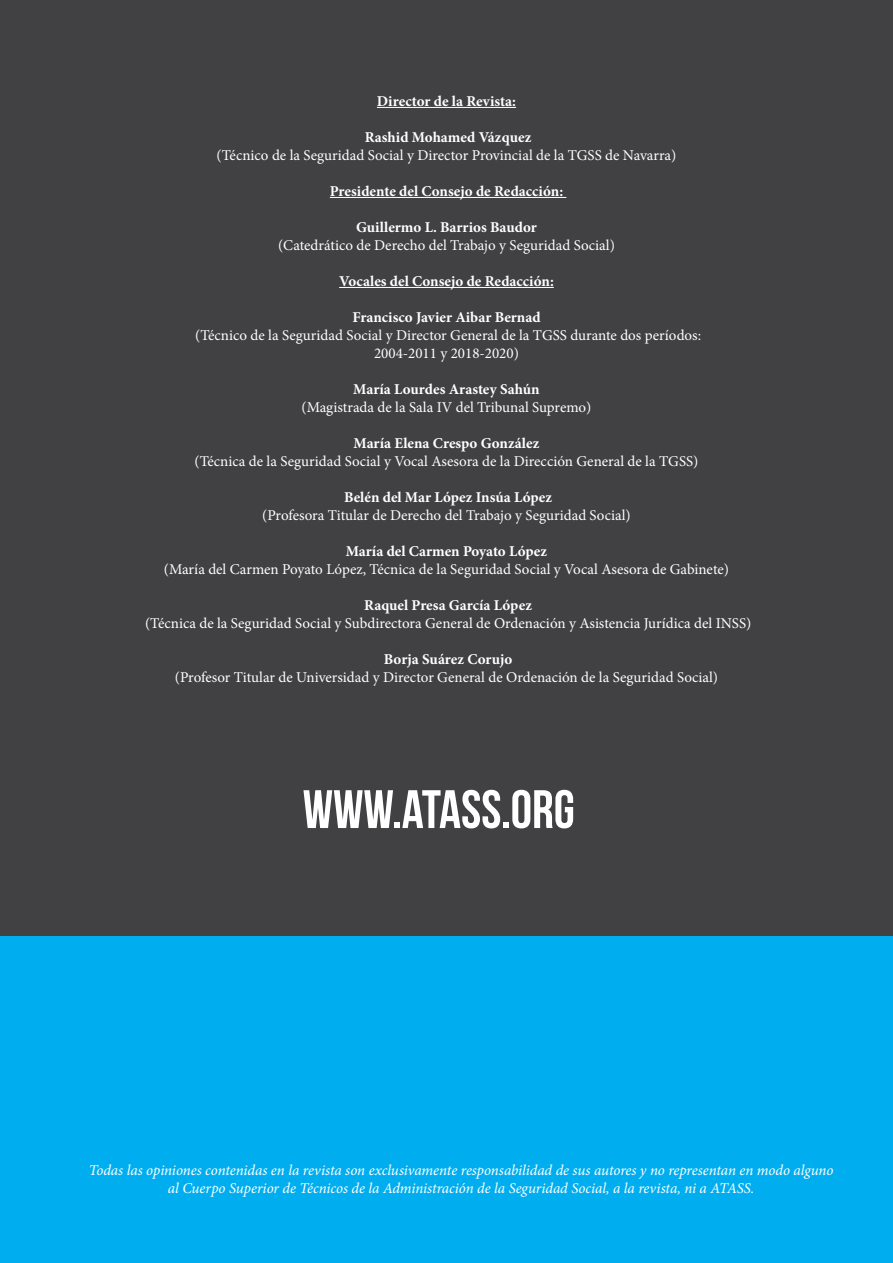
<style>
.page{position:relative;width:893px;height:1263px;background:#414042}
.page>*{position:absolute;margin:0;border:0;box-sizing:border-box;transform-origin:0 0}
.t1{font:54px "Bebas Neue";color:#fff}
.t2{font:15px/18px "Minion Pro";color:#fff;text-align:center}
.t3{font:700 15px "Minion Pro";color:#fff}
.t4{font:italic 15px/18px "Minion Pro";letter-spacing:-.005em;color:#fff;text-align:center}
</style>
<div class="page">
<div style="left:0;top:936px;width:893px;height:327px;background:#00aeef"></div>
<hr style="left:377px;top:107px;width:139px;height:1px;background:#fff">
<hr style="left:330px;top:197px;width:236px;height:1px;background:#fff">
<hr style="left:339px;top:287px;width:215px;height:1px;background:#fff">
<p class="t3" style="left:377px;top:91px;width:141px">Director de la Revista:</p>
<p class="t3" style="left:365px;top:127px;width:168px">Rashid Mohamed Vázquez</p>
<p class="t2" style="left:217px;top:146px;width:461px">(Técnico de la Seguridad Social y Director Provincial de la TGSS de Navarra)</p>
<p class="t3" style="left:330px;top:181px;width:235px">Presidente del Consejo de Redacción:</p>
<p class="t3" style="left:356px;top:217px;width:182px">Guillermo L. Barrios Baudor</p>
<p class="t2" style="left:278px;top:236px;width:338px">(Catedrático de Derecho del Trabajo y Seguridad Social)</p>
<p class="t3" style="left:339px;top:271px;width:216px">Vocales del Consejo de Redacción:</p>
<p class="t3" style="left:352px;top:307px;width:190px">Francisco Javier Aibar Bernad</p>
<p class="t2" style="left:195px;top:326px;width:507px">(Técnico de la Seguridad Social y Director General de la TGSS durante dos períodos:<br>2004-2011 y 2018-2020)</p>
<p class="t3" style="left:353px;top:379px;width:188px">María Lourdes Arastey Sahún</p>
<p class="t2" style="left:301px;top:398px;width:291px">(Magistrada de la Sala IV del Tribunal Supremo)</p>
<p class="t3" style="left:353px;top:433px;width:187px">María Elena Crespo González</p>
<p class="t2" style="left:195px;top:452px;width:505px">(Técnica de la Seguridad Social y Vocal Asesora de la Dirección General de la TGSS)</p>
<p class="t3" style="left:344px;top:487px;width:210px">Belén del Mar López Insúa López</p>
<p class="t2" style="left:262px;top:506px;width:370px">(Profesora Titular de Derecho del Trabajo y Seguridad Social)</p>
<p class="t3" style="left:346px;top:541px;width:203px">María del Carmen Poyato López</p>
<p class="t2" style="left:164px;top:560px;width:567px">(María del Carmen Poyato López, Técnica de la Seguridad Social y Vocal Asesora de Gabinete)</p>
<p class="t3" style="left:364px;top:595px;width:169px">Raquel Presa García López</p>
<p class="t2" style="left:145px;top:614px;width:608px">(Técnica de la Seguridad Social y Subdirectora General de Ordenación y Asistencia Jurídica del INSS)</p>
<p class="t3" style="left:384px;top:649px;width:130px">Borja Suárez Corujo</p>
<p class="t2" style="left:175px;top:668px;width:545px">(Profesor Titular de Universidad y Director General de Ordenación de la Seguridad Social)</p>
<h1 class="t1" style="left:303px;top:779px;width:274px">WWW.ATASS.ORG</h1>
<p class="t4" style="left:89px;top:1161px;width:746px">Todas las opiniones contenidas en la revista son exclusivamente responsabilidad de sus autores y no representan en modo alguno al Cuerpo Superior de Técnicos de la Administración de la Seguridad Social, a la revista, ni a ATASS.</p>
</div>
